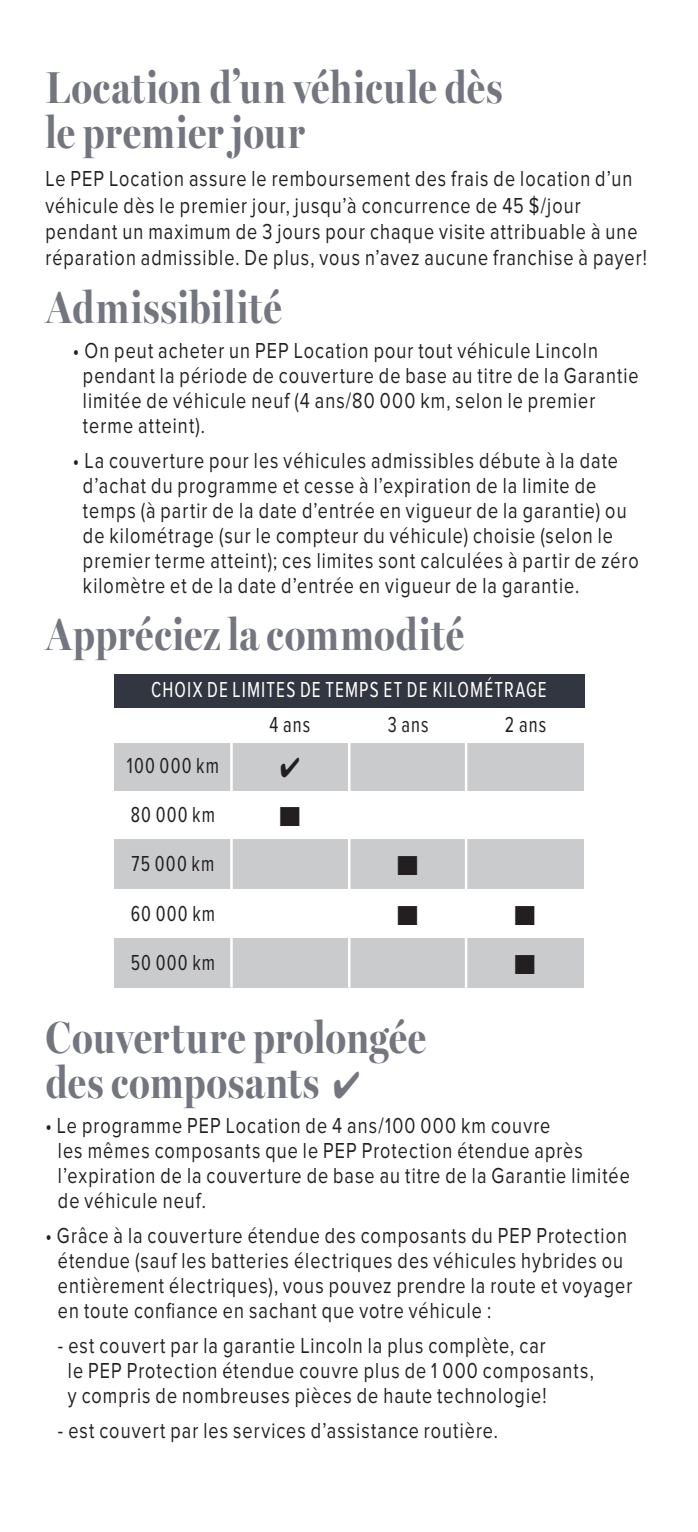
<style>
.page{position:relative;width:698px;height:1532px;background:#fff}
.page>*{position:absolute;margin:0;border:0;box-sizing:border-box;transform-origin:0 0}
.t1{font:700 45px/45px "Lincoln Miller B";letter-spacing:.015em;color:#73767f;scale:.85 1}
.t2{font:22.5px/25px "Lincoln Proxima Nova";letter-spacing:.06em;color:#231f20;scale:.8 1}
.t3{font:22.5px/49.2px "Proxima Nova Cond";letter-spacing:.06em;color:#231f20;scale:.85 1}
.t4{font:22.5px "Proxima Nova Cond";letter-spacing:.06em;color:#fff;scale:.85 1}
</style>
<div class="page">
<div style="left:114px;top:674px;width:470px;height:34px;background:#323640"></div>
<div style="left:114px;top:743px;width:469px;height:47px;background:#cacbcc"></div>
<div style="left:114px;top:839px;width:469px;height:49px;background:#cacbcc"></div>
<div style="left:114px;top:938px;width:469px;height:49px;background:#cacbcc"></div>
<hr style="left:348px;top:709px;width:2px;height:278px;background:#fff">
<hr style="left:465px;top:709px;width:2px;height:278px;background:#fff">
<hr style="left:230px;top:709px;width:3px;height:278px;background:#fff">
<svg style="left:281px;top:790px;width:19px;height:1px"></svg>
<svg style="left:398px;top:888px;width:19px;height:1px"></svg>
<h1 class="t1" style="left:45px;top:64px;width:539px">Location d’un véhicule dès le premier jour</h1>
<p class="t2" style="left:45px;top:166px;width:753px;line-height:26.2px">Le PEP Location assure le remboursement des frais de location d’un véhicule dès le premier jour, jusqu’à concurrence de 45 $/jour pendant un maximum de 3 jours pour chaque visite attribuable à une réparation admissible. De plus, vous n’avez aucune franchise à payer!</p>
<h1 class="t1" style="left:45px;top:284px;width:280px">Admissibilité</h1>
<p class="t2" style="left:83px;top:338px;width:696px;text-indent:-10px">• On peut acheter un PEP Location pour tout véhicule Lincoln pendant la période de couverture de base au titre de la Garantie limitée de véhicule neuf (4 ans/80 000 km, selon le premier terme atteint).</p>
<p class="t2" style="left:83px;top:448px;width:696px;text-indent:-10px">• La couverture pour les véhicules admissibles débute à la date d’achat du programme et cesse à l’expiration de la limite de temps (à partir de la date d’entrée en vigueur de la garantie) ou de kilométrage (sur le compteur du véhicule) choisie (selon le premier terme atteint); ces limites sont calculées à partir de zéro kilomètre et de la date d’entrée en vigueur de la garantie.</p>
<h1 class="t1" style="left:45px;top:612px;width:494px">Appréciez la commodité</h1>
<p class="t4" style="left:151px;top:676px;width:467px">CHOIX DE LIMITES DE TEMPS ET DE KILOMÉTRAGE</p>
<p class="t3" style="left:127px;top:741px;width:110px">100 000 km<br>80 000 km<br>75 000 km<br>60 000 km<br>50 000 km</p>
<p class="t3" style="left:270px;top:700px;width:49px">4 ans</p>
<p class="t3" style="left:388px;top:700px;width:50px">3 ans</p>
<p class="t3" style="left:505px;top:700px;width:50px">2 ans</p>
<h1 class="t1" style="left:45px;top:1014px;width:449px">Couverture prolongée des composants ✔</h1>
<p class="t2" style="left:58px;top:1113px;width:717px;text-indent:-12px">• Le programme PEP Location de 4 ans/100 000 km couvre<br>les mêmes composants que le PEP Protection étendue après l’expiration de la couverture de base au titre de la Garantie limitée de véhicule neuf.</p>
<p class="t2" style="left:58px;top:1223px;width:720px;text-indent:-12px">• Grâce à la couverture étendue des composants du PEP Protection étendue (sauf les batteries électriques des véhicules hybrides ou entièrement électriques), vous pouvez prendre la route et voyager en toute confiance en sachant que votre véhicule :</p>
<p class="t2" style="left:68px;top:1333px;width:659px;text-indent:-10px">- est couvert par la garantie Lincoln la plus complète, car<br>le PEP Protection étendue couvre plus de 1 000 composants, y compris de nombreuses pièces de haute technologie!</p>
<p class="t2" style="left:58px;top:1418px;width:552px">- est couvert par les services d’assistance routière.</p>
</div>
